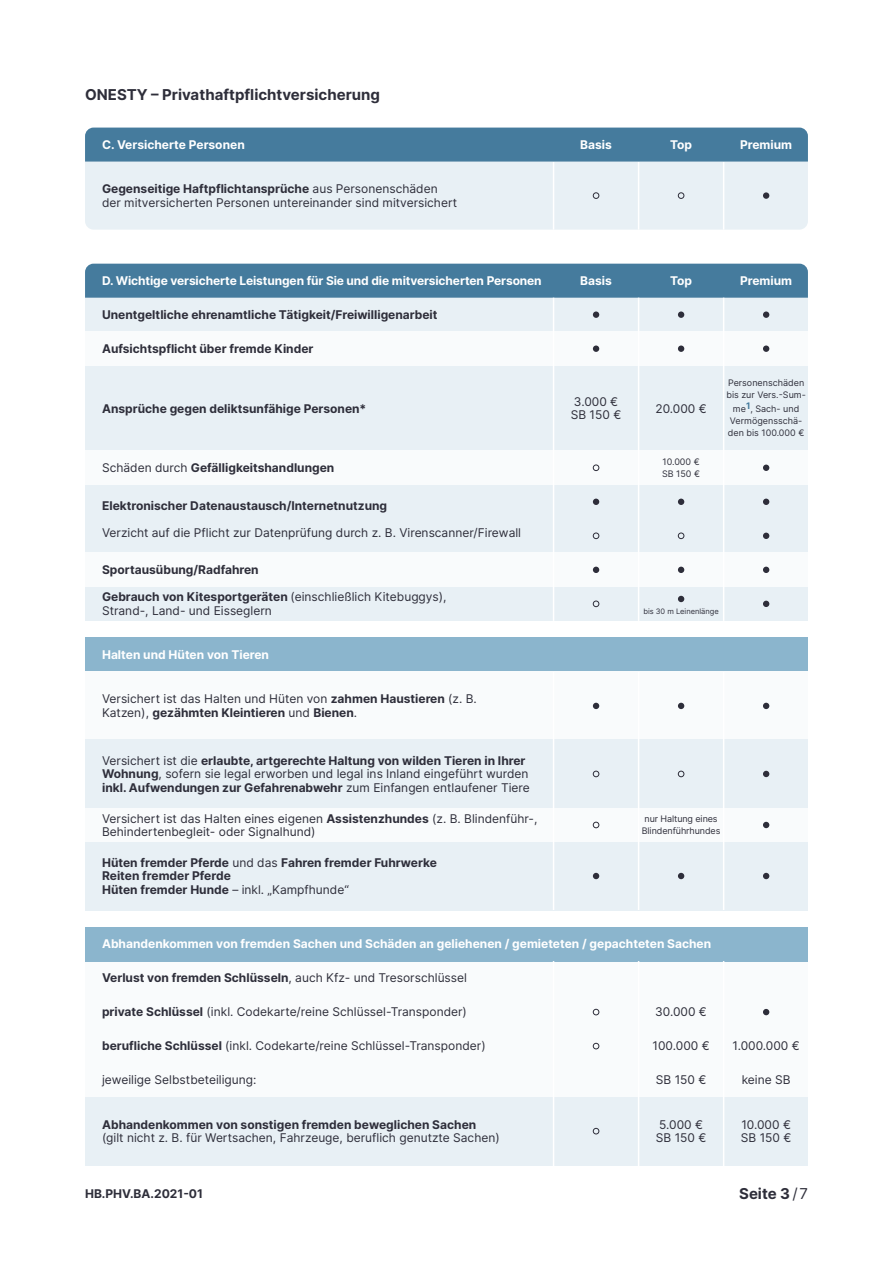
<style>
.page{position:relative;width:893px;height:1263px;background:#fff}
.page>*{position:absolute;margin:0;border:0;box-sizing:border-box;transform-origin:0 0}
.t1{font:700 15px "Inter";color:#2e2e3a}
.t2{font:12px/13.5px "Inter";color:#2e2e3a}
.t3{font:700 12px/13.5px "Inter";color:#2e2e3a}
.t4{font:700 12px "Inter";color:#fff}
.t5{font:9px/12px "Inter";color:#2e2e3a}
.t6{font:7.5px "Inter";color:#2e2e3a}
.s1{font-weight:700}
.s2{font-weight:400}
</style>
<div class="page">
<div style="left:85px;top:162px;width:723px;height:68px;background:#e8f0f5"></div>
<hr style="left:723px;top:162px;width:1px;height:68px;background:#fff">
<hr style="left:638px;top:162px;width:1px;height:68px;background:#fff">
<hr style="left:553px;top:162px;width:1px;height:68px;background:#fff">
<div style="left:85px;top:298px;width:723px;height:34px;background:#e8f0f5"></div>
<div style="left:85px;top:587px;width:723px;height:34px;background:#e8f0f5"></div>
<div style="left:85px;top:808px;width:723px;height:34px;background:#f9fbfc"></div>
<div style="left:85px;top:961px;width:723px;height:136px;background:#f9fbfc"></div>
<div style="left:85px;top:638px;width:723px;height:34px;background:#8bb5cd"></div>
<div style="left:85px;top:927px;width:723px;height:34px;background:#8bb5cd"></div>
<div style="left:85px;top:485px;width:723px;height:68px;background:#e8f0f5"></div>
<div style="left:85px;top:672px;width:723px;height:68px;background:#f9fbfc"></div>
<div style="left:85px;top:842px;width:723px;height:68px;background:#e8f0f5"></div>
<div style="left:85px;top:740px;width:723px;height:68px;background:#e8f0f5"></div>
<div style="left:85px;top:1097px;width:723px;height:68px;background:#e8f0f5"></div>
<div style="left:85px;top:366px;width:723px;height:85px;background:#e8f0f5"></div>
<div style="left:85px;top:332px;width:723px;height:34px;background:#f9fbfc"></div>
<div style="left:85px;top:553px;width:723px;height:34px;background:#f9fbfc"></div>
<div style="left:85px;top:451px;width:723px;height:34px;background:#f9fbfc"></div>
<div style="left:85px;top:264px;width:723px;height:34px;background:#457b9d"></div>
<hr style="left:723px;top:298px;width:1px;height:323px;background:#fff">
<hr style="left:723px;top:672px;width:1px;height:238px;background:#fff">
<hr style="left:723px;top:961px;width:1px;height:272px;background:#fff">
<hr style="left:638px;top:298px;width:1px;height:323px;background:#fff">
<hr style="left:638px;top:672px;width:1px;height:238px;background:#fff">
<hr style="left:638px;top:961px;width:1px;height:272px;background:#fff">
<hr style="left:553px;top:298px;width:1px;height:323px;background:#fff">
<hr style="left:553px;top:672px;width:1px;height:238px;background:#fff">
<hr style="left:553px;top:961px;width:1px;height:272px;background:#fff">
<div style="left:678px;top:345px;width:6px;height:7px;background:#2e2e3a;border-radius:50%"></div>
<div style="left:593px;top:345px;width:6px;height:7px;background:#2e2e3a;border-radius:50%"></div>
<div style="left:85px;top:128px;width:723px;height:34px;background:#457b9d"></div>
<div style="left:763px;top:192px;width:6px;height:7px;background:#2e2e3a;border-radius:50%"></div>
<div style="left:678px;top:192px;width:6px;height:7px;border:1px solid #2e2e3a;border-radius:50%"></div>
<div style="left:593px;top:192px;width:6px;height:7px;border:1px solid #2e2e3a;border-radius:50%"></div>
<svg style="left:678px;top:499px;width:6px;height:6px"></svg>
<svg style="left:678px;top:703px;width:6px;height:6px"></svg>
<svg style="left:678px;top:873px;width:6px;height:6px"></svg>
<svg style="left:678px;top:533px;width:6px;height:6px"></svg>
<svg style="left:678px;top:771px;width:6px;height:6px"></svg>
<div style="left:678px;top:311px;width:6px;height:7px;background:#2e2e3a;border-radius:50%"></div>
<svg style="left:678px;top:596px;width:6px;height:6px"></svg>
<svg style="left:678px;top:567px;width:6px;height:6px"></svg>
<svg style="left:593px;top:499px;width:6px;height:6px"></svg>
<svg style="left:593px;top:703px;width:6px;height:6px"></svg>
<svg style="left:593px;top:873px;width:6px;height:6px"></svg>
<svg style="left:593px;top:533px;width:6px;height:6px"></svg>
<svg style="left:593px;top:771px;width:6px;height:6px"></svg>
<svg style="left:593px;top:822px;width:6px;height:6px"></svg>
<svg style="left:593px;top:1009px;width:6px;height:6px"></svg>
<svg style="left:593px;top:465px;width:6px;height:6px"></svg>
<div style="left:593px;top:311px;width:6px;height:7px;background:#2e2e3a;border-radius:50%"></div>
<svg style="left:593px;top:1043px;width:6px;height:6px"></svg>
<svg style="left:593px;top:1128px;width:6px;height:6px"></svg>
<svg style="left:593px;top:601px;width:6px;height:6px"></svg>
<svg style="left:593px;top:567px;width:6px;height:6px"></svg>
<div style="left:763px;top:345px;width:6px;height:7px;background:#2e2e3a;border-radius:50%"></div>
<svg style="left:763px;top:499px;width:6px;height:6px"></svg>
<svg style="left:763px;top:703px;width:6px;height:6px"></svg>
<svg style="left:763px;top:873px;width:6px;height:6px"></svg>
<svg style="left:763px;top:601px;width:6px;height:6px"></svg>
<svg style="left:763px;top:533px;width:6px;height:6px"></svg>
<svg style="left:763px;top:771px;width:6px;height:6px"></svg>
<svg style="left:763px;top:822px;width:6px;height:6px"></svg>
<svg style="left:763px;top:1009px;width:6px;height:6px"></svg>
<svg style="left:763px;top:465px;width:6px;height:6px"></svg>
<div style="left:763px;top:311px;width:6px;height:7px;background:#2e2e3a;border-radius:50%"></div>
<svg style="left:763px;top:567px;width:6px;height:6px"></svg>
<p class="t1" style="left:85px;top:83px;width:296px">ONESTY – Privathaftpflichtversicherung</p>
<p class="t4" style="left:102px;top:136px;width:144px">C. Versicherte Personen</p>
<p class="t4" style="left:580px;top:136px;width:33px">Basis</p>
<p class="t4" style="left:670px;top:136px;width:24px">Top</p>
<p class="t4" style="left:740px;top:136px;width:54px">Premium</p>
<p class="t2" style="left:102px;top:182px;width:357px"><span class="s1">Gegenseitige Haftpflichtansprüche</span> aus Personenschäden der mitversicherten Personen untereinander sind mitversichert</p>
<p class="t4" style="left:102px;top:272px;width:441px">D. Wichtige versicherte Leistungen für Sie und die mitversicherten Personen</p>
<p class="t4" style="left:580px;top:272px;width:33px">Basis</p>
<p class="t4" style="left:670px;top:272px;width:24px">Top</p>
<p class="t4" style="left:740px;top:272px;width:54px">Premium</p>
<p class="t3" style="left:102px;top:307px;width:337px">Unentgeltliche ehrenamtliche Tätigkeit/Freiwilligenarbeit</p>
<p class="t3" style="left:102px;top:341px;width:213px">Aufsichtspflicht über fremde Kinder</p>
<p class="t3" style="left:102px;top:401px;width:266px">Ansprüche gegen deliktsunfähige Personen*</p>
<p class="t3" style="left:102px;top:461px;width:234px"><span class="s2">Schäden durch</span> Gefälligkeitshandlungen</p>
<p class="t3" style="left:102px;top:498px;width:287px">Elektronischer Datenaustausch/Internetnutzung</p>
<p class="t2" style="left:102px;top:525px;width:421px">Verzicht auf die Pflicht zur Datenprüfung durch z. B. Virenscanner/Firewall</p>
<p class="t3" style="left:102px;top:563px;width:158px">Sportausübung/Radfahren</p>
<p class="t2" style="left:102px;top:590px;width:346px"><span class="s1">Gebrauch von Kitesportgeräten</span> (einschließlich Kitebuggys),<br>Strand-, Land- und Eisseglern</p>
<p class="t4" style="left:102px;top:646px;width:169px">Halten und Hüten von Tieren</p>
<p class="t2" style="left:102px;top:692px;width:376px">Versichert ist das Halten und Hüten von <span class="s1">zahmen Haustieren</span> (z. B.<br>Katzen), <span class="s1">gezähmten Kleintieren</span> und <span class="s1">Bienen</span>.</p>
<p class="t2" style="left:102px;top:753px;width:429px">Versichert ist die <span class="s1">erlaubte, artgerechte Haltung von wilden Tieren in Ihrer<br>Wohnung</span>, sofern sie legal erworben und legal ins Inland eingeführt wurden <span class="s1">inkl. Aufwendungen zur Gefahrenabwehr</span> zum Einfangen entlaufener Tiere</p>
<p class="t2" style="left:102px;top:811px;width:437px">Versichert ist das Halten eines eigenen <span class="s1">Assistenzhundes</span> (z. B. Blindenführ-,<br>Behindertenbegleit- oder Signalhund)</p>
<p class="t3" style="left:102px;top:855px;width:336px">Hüten fremder Pferde <span class="s2">und das</span> Fahren fremder Fuhrwerke<br>Reiten fremder Pferde<br>Hüten fremder Hunde <span class="s2">– inkl. „Kampfhunde“</span></p>
<p class="t2" style="left:571px;top:394px;width:52px">3.000 €<br>SB 150 €</p>
<p class="t2" style="left:655px;top:401px;width:53px">20.000 €</p>
<p class="t5" style="left:662px;top:455px;width:39px">10.000 €<br>SB 150 €</p>
<p class="t5" style="left:726px;top:377px;width:81px">Personenschäden bis zur Vers.-Sum-</p>
<p class="t5" style="left:728px;top:402px;width:78px;text-align:center">me<sup>1</sup>, Sach- und<br>Vermögensschä&shy;den bis 100.000 €</p>
<p class="t6" style="left:643px;top:606px;width:77px">bis 30 m Leinenlänge</p>
<p class="t5" style="left:642px;top:812px;width:80px">nur Haltung eines<br>Blindenführhundes</p>
<p class="t4" style="left:102px;top:935px;width:611px">Abhandenkommen von fremden Sachen und Schäden an geliehenen / gemieteten / gepachteten Sachen</p>
<p class="t3" style="left:102px;top:971px;width:366px">Verlust von fremden Schlüsseln<span class="s2">, auch Kfz- und Tresorschlüssel</span></p>
<p class="t2" style="left:102px;top:1005px;width:366px"><span class="s1">private Schlüssel</span> (inkl. Codekarte/reine Schlüssel-Transponder)</p>
<p class="t2" style="left:102px;top:1039px;width:385px"><span class="s1">berufliche Schlüssel</span> (inkl. Codekarte/reine Schlüssel-Transponder)</p>
<p class="t2" style="left:102px;top:1073px;width:156px">jeweilige Selbstbeteiligung:</p>
<p class="t3" style="left:102px;top:1117px;width:376px">Abhandenkommen von sonstigen fremden beweglichen Sachen</p>
<p class="t2" style="left:102px;top:1131px;width:399px">(gilt nicht z. B. für Wertsachen, Fahrzeuge, beruflich genutzte Sachen)</p>
<p class="t2" style="left:655px;top:1005px;width:53px">30.000 €</p>
<p class="t2" style="left:653px;top:1039px;width:59px">100.000 €</p>
<p class="t2" style="left:656px;top:1073px;width:52px">SB 150 €</p>
<p class="t2" style="left:656px;top:1117px;width:52px">5.000 €<br>SB 150 €</p>
<p class="t2" style="left:733px;top:1039px;width:69px">1.000.000 €</p>
<p class="t2" style="left:742px;top:1073px;width:50px">keine SB</p>
<p class="t2" style="left:741px;top:1117px;width:52px">10.000 €<br>SB 150 €</p>
<p class="t3" style="left:85px;top:1186px;width:120px">HB.PHV.BA.2021-01</p>
<p class="t1" style="left:739px;top:1182px;width:70px">Seite 3 <span class="s2">/7</span></p>
</div>
